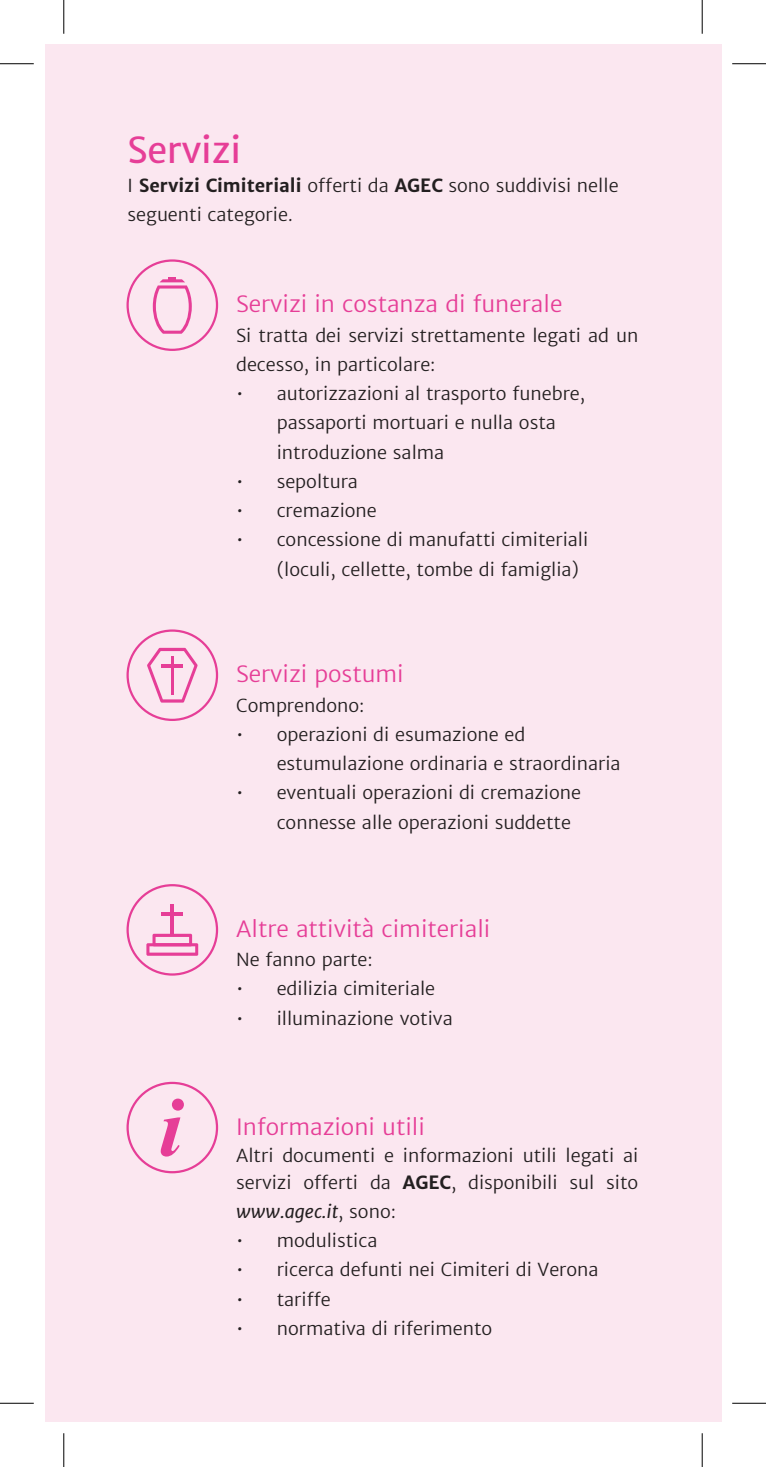
<style>
.page{position:relative;width:766px;height:1467px;background:#fff}
.page>*{position:absolute;margin:0;border:0;box-sizing:border-box;transform-origin:0 0}
.t1{font:36px "Merriweather Sans";color:#e63e97}
.t2{font:300 22.5px "Merriweather Sans";color:#e63e97}
.t3{font:300 18px/29.2px "Merriweather Sans";color:#231f20}
.t4{font:italic 18px "Merriweather Sans";color:#231f20}
.s1{font-weight:700}
.s2{font-weight:300;font-style:normal}
</style>
<div class="page">
<div style="left:45px;top:45px;width:658px;height:1377px;background:#fbe7f0"></div>
<div style="left:703px;top:45px;width:18px;height:1377px;background:#fbe7f0"></div>
<div style="left:126px;top:629px;width:92px;height:92px;border:2px solid #e63e97;border-radius:50%"></div>
<svg style="left:147px;top:648px;width:50px;height:55px"></svg>
<hr style="left:171px;top:656px;width:3px;height:38px;background:#e63e97">
<hr style="left:162px;top:664px;width:21px;height:4px;background:#e63e97">
<div style="left:126px;top:884px;width:92px;height:92px;border:2px solid #e63e97;border-radius:50%"></div>
<svg style="left:146px;top:934px;width:52px;height:22px"></svg>
<hr style="left:171px;top:904px;width:3px;height:31px;background:#e63e97">
<hr style="left:161px;top:912px;width:22px;height:3px;background:#e63e97">
<div style="left:126px;top:259px;width:92px;height:92px;border:2px solid #e63e97;border-radius:50%"></div>
<svg style="left:153px;top:277px;width:39px;height:57px"></svg>
<div style="left:126px;top:1082px;width:92px;height:91px;border:2px solid #e63e97;border-radius:50%"></div>
<svg style="left:161px;top:1098px;width:23px;height:58px"></svg>
<hr style="left:0;top:63px;width:34px;height:1px;background:#000">
<hr style="left:731px;top:63px;width:34px;height:1px;background:#000">
<hr style="left:0;top:1403px;width:34px;height:1px;background:#000">
<hr style="left:731px;top:1403px;width:34px;height:1px;background:#000">
<hr style="left:63px;top:0;width:1px;height:34px;background:#000">
<hr style="left:63px;top:1433px;width:1px;height:34px;background:#000">
<hr style="left:701px;top:0;width:1px;height:34px;background:#000">
<hr style="left:701px;top:1433px;width:1px;height:34px;background:#000">
<h1 class="t1" style="left:128px;top:128px;width:115px">Servizi</h1>
<p class="t3" style="left:128px;top:171px;width:492px">I <span class="s1">Servizi Cimiteriali</span> offerti da <span class="s1">AGEC</span> sono suddivisi nelle seguenti categorie.</p>
<p class="t2" style="left:236px;top:290px;width:327px">Servizi in costanza di funerale</p>
<p class="t3" style="left:236px;top:321px;width:403px">Si tratta dei servizi strettamente legati ad un decesso, in particolare:</p>
<p class="t3" style="left:276px;top:379px;width:310px;text-indent:-40px">• autorizzazioni al trasporto funebre, passaporti mortuari e nulla osta introduzione salma</p>
<p class="t3" style="left:236px;top:467px;width:123px">• sepoltura</p>
<p class="t3" style="left:236px;top:496px;width:142px">• cremazione</p>
<p class="t3" style="left:276px;top:525px;width:313px;text-indent:-40px">• concessione di manufatti cimiteriali (loculi, cellette, tombe di famiglia)</p>
<p class="t2" style="left:236px;top:660px;width:169px">Servizi postumi</p>
<p class="t3" style="left:236px;top:691px;width:130px">Comprendono:</p>
<p class="t3" style="left:276px;top:720px;width:345px;text-indent:-40px">• operazioni di esumazione ed estumulazione ordinaria e straordinaria</p>
<p class="t3" style="left:276px;top:778px;width:306px;text-indent:-40px">• eventuali operazioni di cremazione connesse alle operazioni suddette</p>
<p class="t2" style="left:236px;top:915px;width:255px">Altre attività cimiteriali</p>
<p class="t3" style="left:236px;top:945px;width:138px">Ne fanno parte:</p>
<p class="t3" style="left:236px;top:974px;width:200px">• edilizia cimiteriale</p>
<p class="t3" style="left:236px;top:1004px;width:218px">• illuminazione votiva</p>
<p class="t2" style="left:236px;top:1113px;width:190px">Informazioni utili</p>
<p class="t3" style="left:236px;top:1142px;width:403px;line-height:27px">Altri documenti e informazioni utili legati ai servizi offerti da <span class="s1">AGEC</span>, disponibili sul sito</p>
<p class="t4" style="left:236px;top:1200px;width:161px">www.agec.it<span class="s2">, sono:</span></p>
<p class="t3" style="left:236px;top:1226px;width:143px">• modulistica</p>
<p class="t3" style="left:236px;top:1255px;width:364px">• ricerca defunti nei Cimiteri di Verona</p>
<p class="t3" style="left:236px;top:1285px;width:96px">• tariffe</p>
<p class="t3" style="left:236px;top:1314px;width:257px">• normativa di riferimento</p>
</div>
